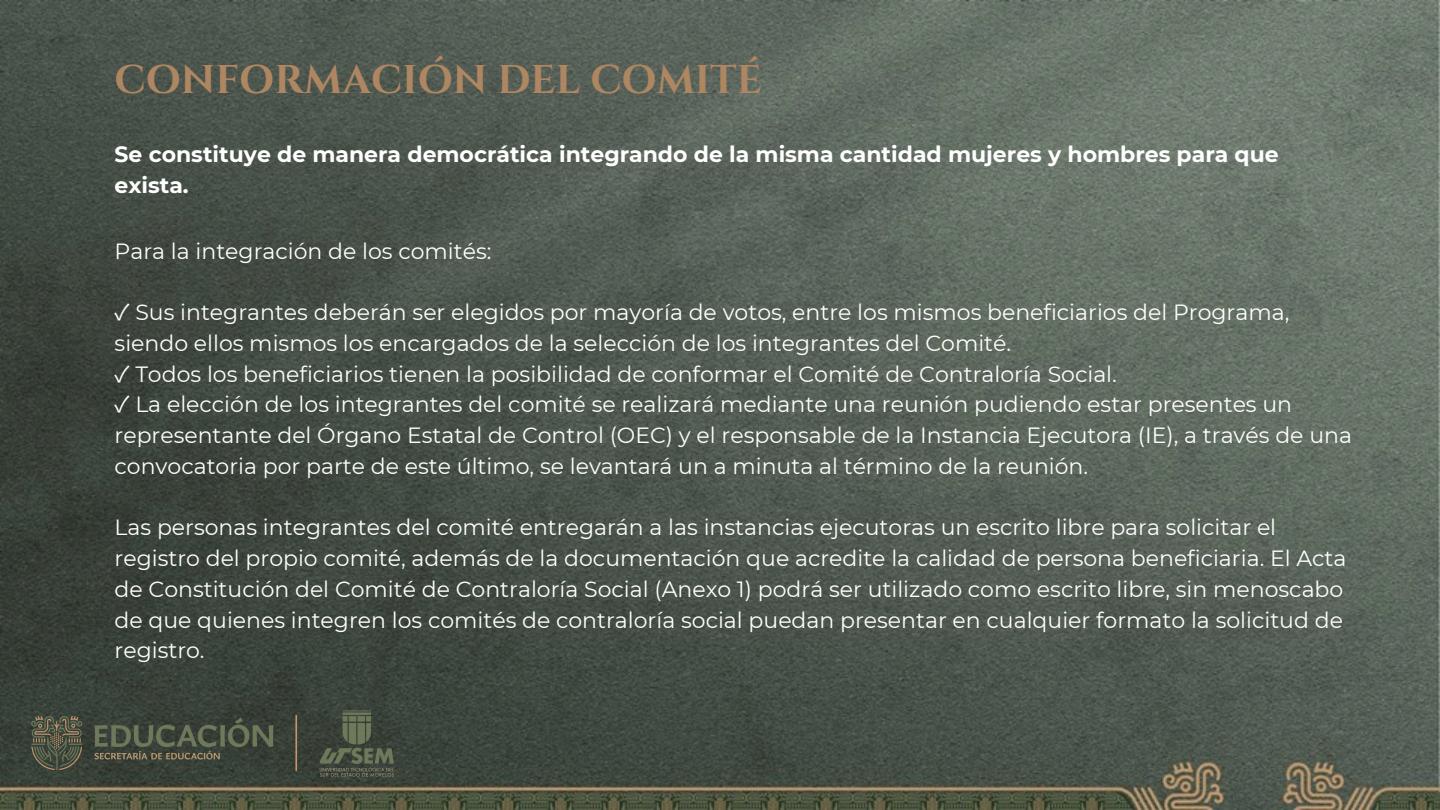
<style>
.page{position:relative;width:1440px;height:810px;background:#fff}
.page>*{position:absolute;margin:0;border:0;box-sizing:border-box;transform-origin:0 0}
.t1{font:700 40px "Cinzel";color:#af8662}
.t2{font:22px/30.8px "Montserrat";color:#fefefe}
.t3{font:700 22px/30.8px "Montserrat";color:#fefefe}
.s1{font-family:"Noto Sans CJ Ksc"}
</style>
<div class="page">
<img style="left:0;top:0;width:1440px;height:810px">
<img style="left:10px;top:703px;width:405px;height:80px">
<h2 class="t1" style="left:115px;top:54px;width:649px">CONFORMACIÓN DEL COMITÉ</h2>
<p class="t3" style="left:115px;top:139px;width:1166px">Se constituye de manera democrática integrando de la misma cantidad mujeres y hombres para que exista.</p>
<p class="t2" style="left:115px;top:235px;width:378px">Para la integración de los comités:</p>
<p class="t2" style="left:115px;top:297px;width:1176px"><span class="s1">✓</span> Sus integrantes deberán ser elegidos por mayoría de votos, entre los mismos beneficiarios del Programa, siendo ellos mismos los encargados de la selección de los integrantes del Comité.</p>
<p class="t2" style="left:115px;top:358px;width:1004px"><span class="s1">✓</span> Todos los beneficiarios tienen la posibilidad de conformar el Comité de Contraloría Social.</p>
<p class="t2" style="left:115px;top:389px;width:1239px"><span class="s1">✓</span> La elección de los integrantes del comité se realizará mediante una reunión pudiendo estar presentes un representante del Órgano Estatal de Control (OEC) y el responsable de la Instancia Ejecutora (IE), a través de una convocatoria por parte de este último, se levantará un a minuta al término de la reunión.</p>
<p class="t2" style="left:115px;top:512px;width:1233px">Las personas integrantes del comité entregarán a las instancias ejecutoras un escrito libre para solicitar el registro del propio comité, además de la documentación que acredite la calidad de persona beneficiaria. El Acta de Constitución del Comité de Contraloría Social (Anexo 1) podrá ser utilizado como escrito libre, sin menoscabo de que quienes integren los comités de contraloría social puedan presentar en cualquier formato la solicitud de registro.</p>
</div>
